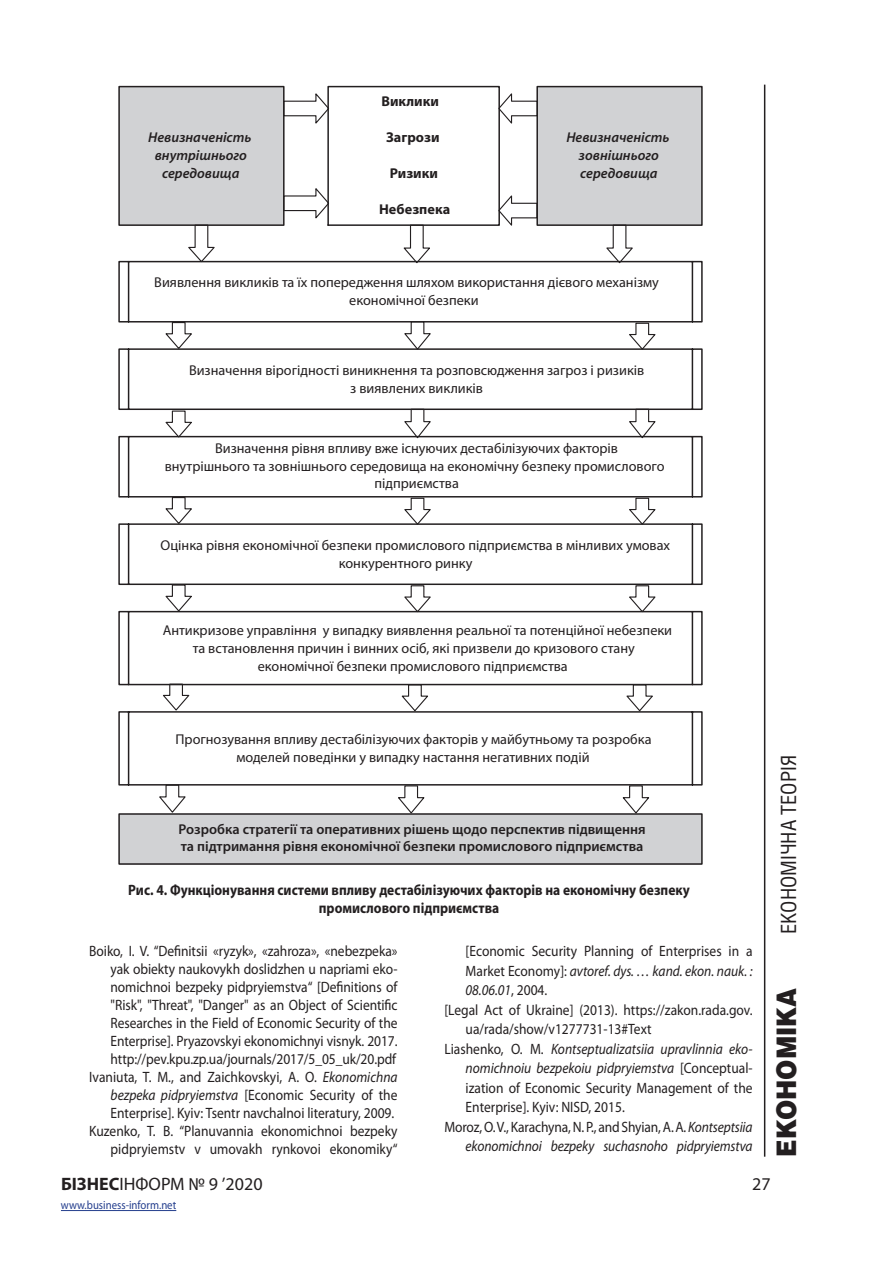
<style>
.page{position:relative;width:893px;height:1263px;background:#fff}
.page>*{position:absolute;margin:0;border:0;box-sizing:border-box;transform-origin:0 0}
.t1{font:900 27px "Helios";color:#231f20;scale:.9 1}
.t2{font:21px "Helios Cond";color:#231f20}
.t3{font:18px "Myriad Pro";color:#231f20}
.Literat{font:15px/18px "Myriad Pro";color:#231f20;text-align:justify;scale:.9 1}
.Title_table{font:700 15px/18px "Myriad Pro";color:#231f20;text-align:center;scale:.9 1}
.Literat-2{font:italic 15px/19.5px "Myriad Pro";letter-spacing:-.01em;color:#231f20;text-align:right;scale:.9 1}
.t4{font:14.25px/18px "Myriad Pro";color:#231f20;text-align:center}
.t5{font:600 14.25px/17.1px "Myriad Pro";color:#231f20}
.t6{font:italic 600 14.25px/18px "Myriad Pro";color:#231f20;text-align:center}
.t7{font:700 14.25px "Myriad Pro";color:#231f20}
.t8{font:12px "Myriad Pro";color:#253f8e;scale:.9 1}
.s1{font-style:italic}
.s2{font-style:normal}
.s3{font-weight:700}
</style>
<div class="page">
<hr style="left:764px;top:85px;width:1px;height:1072px;background:#231f20">
<hr style="left:61px;top:1210px;width:115px;height:1px;background:#253f8e">
<div style="left:327px;top:86px;width:173px;height:140px;border:2px dashed #231f20"></div>
<div style="left:119px;top:87px;width:165px;height:138px;background:#d1d2d4"></div>
<div style="left:118px;top:86px;width:167px;height:140px;border:2px solid #231f20"></div>
<div style="left:537px;top:87px;width:165px;height:138px;background:#d1d2d4"></div>
<div style="left:536px;top:86px;width:167px;height:140px;border:2px solid #231f20"></div>
<div style="left:119px;top:814px;width:583px;height:50px;background:#d1d2d4"></div>
<div style="left:118px;top:813px;width:585px;height:52px;border:2px solid #231f20"></div>
<svg style="left:283px;top:91px;width:47px;height:35px"></svg>
<svg style="left:497px;top:91px;width:41px;height:35px"></svg>
<svg style="left:118px;top:186px;width:585px;height:628px"></svg>
<p class="t7" style="left:382px;top:92px;width:59px">Виклики</p>
<p class="t7" style="left:386px;top:128px;width:55px">Загрози</p>
<p class="t7" style="left:390px;top:164px;width:50px">Ризики</p>
<p class="t7" style="left:379px;top:200px;width:73px">Небезпека</p>
<p class="t6" style="left:148px;top:128px;width:105px">Невизначеність внутрішнього середовища</p>
<p class="t6" style="left:566px;top:128px;width:105px">Невизначеність зовнішнього середовища</p>
<p class="t4" style="left:349px;top:273px;width:311px;text-align:left;text-indent:-195px">Виявлення викликів та їх попередження шляхом використання дієвого механізму економічної безпеки</p>
<p class="t4" style="left:189px;top:361px;width:457px">Визначення вірогідності виникнення та розповсюдження загроз і ризиків з виявлених викликів</p>
<p class="t4" style="left:165px;top:439px;width:501px">Визначення рівня впливу вже існуючих дестабілізуючих факторів<br>внутрішнього та зовнішнього середовища на економічну безпеку промислового</p>
<p class="t4" style="left:374px;top:474px;width:86px">підприємства</p>
<p class="t4" style="left:339px;top:536px;width:333px;text-align:left;text-indent:-178px">Оцінка рівня економічної безпеки промислового підприємства в мінливих умовах конкурентного ринку</p>
<p class="t4" style="left:163px;top:621px;width:511px">Антикризове управління у випадку виявлення реальної та потенційної небезпеки</p>
<p class="t4" style="left:193px;top:639px;width:444px">та встановлення причин і винних осіб, які призвели до кризового стану</p>
<p class="t4" style="left:258px;top:657px;width:312px">економічної безпеки промислового підприємства</p>
<p class="t4" style="left:175px;top:730px;width:478px">Прогнозування впливу дестабілізуючих факторів у майбутньому та розробка моделей поведінки у випадку настання негативних подій</p>
<p class="t5" style="left:179px;top:820px;width:469px">Розробка стратегії та оперативних рішень щодо перспектив підвищення та підтримання рівня економічної безпеки промислового підприємства</p>
<p class="Title_table" style="left:128px;top:880px;width:626px">Рис. 4. Функціонування системи впливу дестабілізуючих факторів на економічну безпеку промислового підприємства</p>
<p class="Literat" style="left:111px;top:942px;width:320px;text-indent:-21px">Boiko, I. V. “Definitsii «ryzyk», «zahroza», «nebezpeka» yak obiekty naukovykh doslidzhen u napriami eko&shy;nomichnoi bezpeky pidpryiemstva“ [Definitions of "Risk", "Threat", "Danger" as an Object of Scientific Researches in the Field of Economic Security of the Enterprise]. Pryazovskyi ekonomichnyi visnyk. 2017. http://pev.kpu.zp.ua/journals/2017/5_05_uk/20.pdf</p>
<p class="Literat" style="left:111px;top:1068px;width:320px;text-indent:-21px">Ivaniuta, T. M., and Zaichkovskyi, A. O. <span class="s1">Ekonomichna bezpeka pidpryiemstva</span> [Economic Security of the Enterprise]. Kyiv: Tsentr navchalnoi literatury, 2009.</p>
<p class="Literat" style="left:89px;top:1122px;width:344px;text-align:right">Kuzenko, T. B. “Planuvannia ekonomichnoi bezpeky pidpryiemstv v umovakh rynkovoi ekonomiky“</p>
<p class="Literat" style="left:466px;top:941px;width:320px;line-height:19.5px">[Economic Security Planning of Enterprises in a Market Economy]: <span class="s1">avtoref. dys. … kand. ekon. nauk. :<br>08.06.01</span>, 2004.</p>
<p class="Literat" style="left:466px;top:1000px;width:320px;line-height:19.5px;text-indent:-21px">[Legal Act of Ukraine] (2013). https://zakon.rada.gov. ua/rada/show/v1277731-13#Text</p>
<p class="Literat" style="left:466px;top:1039px;width:320px;line-height:19.5px;text-indent:-21px">Liashenko, O. M. <span class="s1">Kontseptualizatsiia upravlinnia eko&shy;nomichnoiu bezpekoiu pidpryiemstva</span> [Conceptual&shy;ization of Economic Security Management of the Enterprise]. Kyiv: NISD, 2015.</p>
<p class="Literat-2" style="left:444px;top:1117px;width:344px"><span class="s2">Moroz, O. V., Karachyna, N. P., and Shyian, A. A</span>. Kontseptsiia ekonomichnoi bezpeky suchasnoho pidpryiemstva</p>
<h2 class="t2" style="left:776px;top:934px;width:180px;rotate:-90deg">ЕКОНОМІЧНА ТЕОРІЯ</h2>
<h1 class="t1" style="left:769px;top:1157px;width:189px;rotate:-90deg">ЕКОНОМІКА</h1>
<p class="t3" style="left:61px;top:1173px;width:203px"><span class="s3">БІЗНЕС</span>ІНФОРМ № 9 ’2020</p>
<p class="t3" style="left:752px;top:1173px;width:20px">27</p>
<p class="t8" style="left:61px;top:1198px;width:130px">www.business-inform.net</p>
</div>
